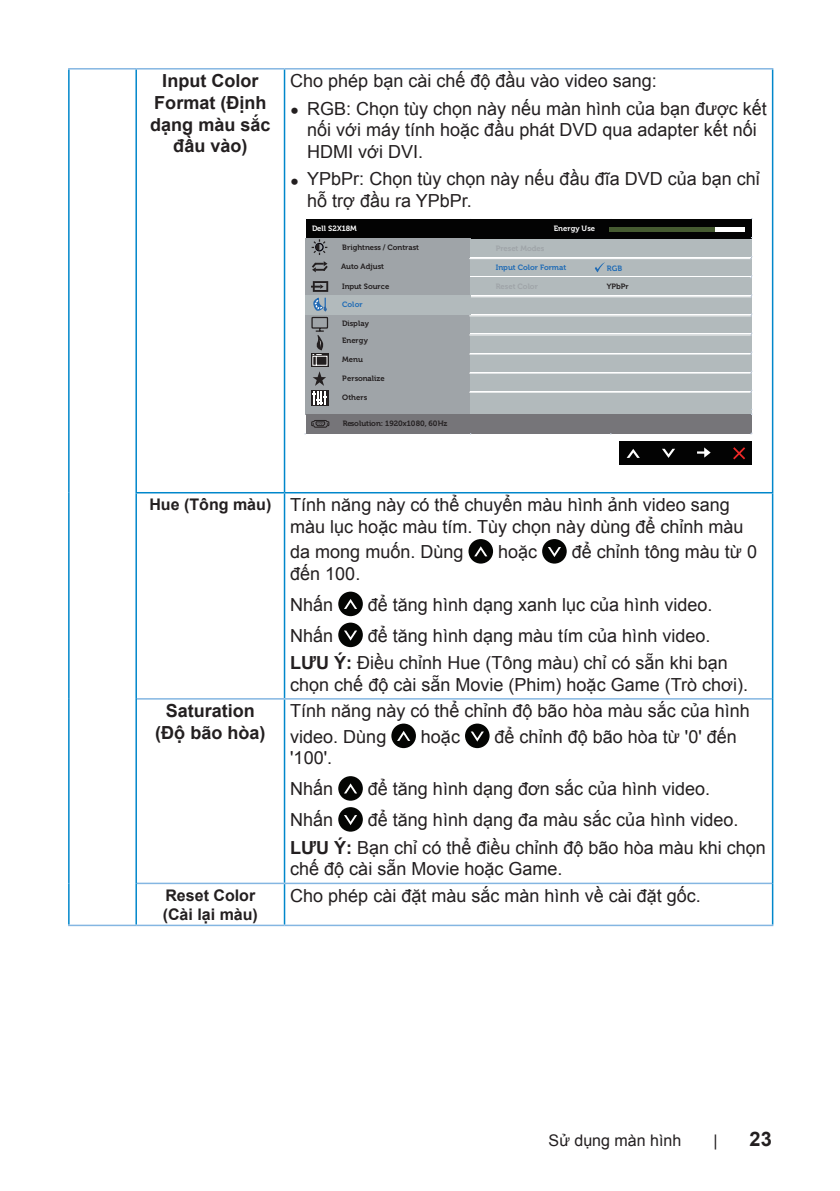
<style>
.page{position:relative;width:840px;height:1191px;background:#fff}
.page>*{position:absolute;margin:0;border:0;box-sizing:border-box;transform-origin:0 0}
.t1{font:700 20px "Arial";color:#231f20}
.text_OSD_table{font:18px/21.6px "Arial";color:#231f20}
.text_OSD_table-2{font:700 18px/21.6px "Arial";color:#231f20;text-align:center}
.Table_Paragraph{font:18px "Arial";color:#231f20}
.Table_Paragraph-2{font:700 16px/19.2px "Arial";color:#231f20}
.t2{font:16px "Arial";color:#231f20}
.t3{font:700 7.6px "Museo For Dell";color:#231f20}
.t4{font:700 7.6px "Museo For Dell";color:#1f6bb5}
.t5{font:700 7.6px "Museo For Dell";color:#fff}
.s1{font-family:"Museo Sans For Dell 300"}
.s2{font-weight:700}
</style>
<div class="page">
<hr style="left:68px;top:68px;width:68px;height:2px;background:#84b6e2">
<hr style="left:68px;top:70px;width:2px;height:423px;background:#0087cb">
<hr style="left:68px;top:493px;width:2px;height:206px;background:#0087cb">
<hr style="left:68px;top:699px;width:2px;height:184px;background:#0087cb">
<hr style="left:68px;top:883px;width:2px;height:41px;background:#0087cb">
<hr style="left:136px;top:68px;width:148px;height:2px;background:#84b6e2">
<hr style="left:284px;top:68px;width:489px;height:2px;background:#84b6e2">
<hr style="left:137px;top:698px;width:147px;height:1px;background:#84b6e2">
<hr style="left:284px;top:698px;width:487px;height:1px;background:#84b6e2">
<hr style="left:137px;top:882px;width:147px;height:2px;background:#84b6e2">
<hr style="left:284px;top:882px;width:487px;height:2px;background:#84b6e2">
<hr style="left:135px;top:70px;width:2px;height:422px;background:#0087cb">
<hr style="left:283px;top:70px;width:2px;height:422px;background:#0087cb">
<hr style="left:771px;top:70px;width:2px;height:422px;background:#0087cb">
<hr style="left:135px;top:492px;width:149px;height:1px;background:#0087cb">
<hr style="left:135px;top:493px;width:2px;height:206px;background:#0087cb">
<hr style="left:284px;top:492px;width:489px;height:1px;background:#0087cb">
<hr style="left:283px;top:493px;width:2px;height:205px;background:#0087cb">
<hr style="left:771px;top:493px;width:2px;height:206px;background:#0087cb">
<hr style="left:135px;top:699px;width:2px;height:184px;background:#0087cb">
<hr style="left:283px;top:699px;width:2px;height:183px;background:#0087cb">
<hr style="left:771px;top:699px;width:2px;height:184px;background:#0087cb">
<hr style="left:135px;top:883px;width:2px;height:41px;background:#0087cb">
<hr style="left:283px;top:884px;width:2px;height:40px;background:#0087cb">
<hr style="left:771px;top:883px;width:2px;height:41px;background:#0087cb">
<hr style="left:68px;top:924px;width:68px;height:2px;background:#84b6e2">
<hr style="left:136px;top:924px;width:148px;height:2px;background:#84b6e2">
<hr style="left:284px;top:924px;width:489px;height:2px;background:#84b6e2">
<div style="left:305px;top:219px;width:446px;height:19px;background:#030303"></div>
<div style="left:305px;top:238px;width:166px;height:176px;background:#9fa4a8"></div>
<div style="left:470px;top:238px;width:281px;height:176px;background:#b2babc"></div>
<div style="left:305px;top:414px;width:446px;height:19px;background:#767579"></div>
<hr style="left:608px;top:227px;width:136px;height:4px;background:#fff">
<hr style="left:608px;top:227px;width:106px;height:4px;background:#465b31">
<div style="left:311px;top:390px;width:17px;height:16px;background:#231f20"></div>
<div style="left:619px;top:441px;width:132px;height:24px;background:#030303"></div>
<svg style="left:626px;top:449px;width:13px;height:9px"></svg>
<svg style="left:662px;top:449px;width:12px;height:9px"></svg>
<svg style="left:697px;top:447px;width:13px;height:10px"></svg>
<svg style="left:733px;top:447px;width:11px;height:12px"></svg>
<hr style="left:469px;top:258px;width:281px;height:1px;background:#fff">
<hr style="left:469px;top:257px;width:281px;height:1px;background:#fff">
<hr style="left:469px;top:276px;width:281px;height:1px;background:#fff">
<hr style="left:469px;top:296px;width:281px;height:1px;background:#fff">
<hr style="left:469px;top:295px;width:281px;height:1px;background:#fff">
<hr style="left:469px;top:315px;width:281px;height:1px;background:#fff">
<hr style="left:469px;top:314px;width:281px;height:1px;background:#fff">
<hr style="left:469px;top:334px;width:281px;height:1px;background:#fff">
<hr style="left:469px;top:354px;width:281px;height:1px;background:#fff">
<hr style="left:469px;top:353px;width:281px;height:1px;background:#fff">
<hr style="left:469px;top:373px;width:281px;height:1px;background:#fff">
<hr style="left:469px;top:372px;width:281px;height:1px;background:#fff">
<hr style="left:469px;top:392px;width:281px;height:1px;background:#fff">
<hr style="left:469px;top:391px;width:281px;height:1px;background:#fff">
<div style="left:305px;top:296px;width:166px;height:19px;background:#b2babc"></div>
<svg style="left:311px;top:239px;width:17px;height:34px"></svg>
<div style="left:312px;top:281px;width:16px;height:11px;border:2px solid #231f20"></div>
<svg style="left:311px;top:284px;width:12px;height:5px"></svg>
<svg style="left:311px;top:297px;width:17px;height:108px"></svg>
<svg style="left:595px;top:263px;width:9px;height:9px"></svg>
<svg style="left:311px;top:420px;width:18px;height:8px"></svg>
<div style="left:468px;top:539px;width:25px;height:24px;background:#040503;border-radius:50%"></div>
<svg style="left:474px;top:546px;width:13px;height:10px"></svg>
<div style="left:542px;top:539px;width:24px;height:24px;background:#040503;border-radius:50%"></div>
<svg style="left:548px;top:547px;width:12px;height:10px"></svg>
<div style="left:338px;top:591px;width:24px;height:25px;background:#040503;border-radius:50%"></div>
<svg style="left:344px;top:599px;width:13px;height:10px"></svg>
<div style="left:338px;top:622px;width:24px;height:25px;background:#040503;border-radius:50%"></div>
<svg style="left:344px;top:630px;width:13px;height:10px"></svg>
<div style="left:391px;top:723px;width:24px;height:25px;background:#040503;border-radius:50%"></div>
<svg style="left:397px;top:731px;width:13px;height:10px"></svg>
<div style="left:465px;top:723px;width:24px;height:25px;background:#040503;border-radius:50%"></div>
<svg style="left:470px;top:731px;width:13px;height:10px"></svg>
<div style="left:338px;top:776px;width:24px;height:24px;background:#040503;border-radius:50%"></div>
<svg style="left:344px;top:783px;width:13px;height:10px"></svg>
<div style="left:338px;top:807px;width:24px;height:24px;background:#040503;border-radius:50%"></div>
<svg style="left:344px;top:815px;width:13px;height:10px"></svg>
<p class="text_OSD_table-2" style="left:150px;top:71px;width:122px">Input Color<br>Format (Định dạng màu sắc đầu vào)</p>
<p class="text_OSD_table" style="left:290px;top:70px;width:368px">Cho phép bạn cài chế độ đầu vào video sang:</p>
<p class="text_OSD_table" style="left:307px;top:98px;width:461px;text-indent:-17px"><span class="s1">∞</span> RGB: Chọn tùy chọn này nếu màn hình của bạn được kết nối với máy tính hoặc đầu phát DVD qua adapter kết nối<br>HDMI với DVI.</p>
<p class="text_OSD_table" style="left:307px;top:168px;width:454px;text-indent:-17px"><span class="s1">∞</span> YPbPr: Chọn tùy chọn này nếu đầu đĩa DVD của bạn chỉ hỗ trợ đầu ra YPbPr.</p>
<p class="t3" style="left:342px;top:243px;width:78px">Brightness / Contrast</p>
<p class="t5" style="left:312px;top:224px;width:46px">Dell S2X18M</p>
<p class="t5" style="left:553px;top:224px;width:42px">Energy Use</p>
<p class="t3" style="left:341px;top:262px;width:45px">Auto Adjust</p>
<p class="t4" style="left:495px;top:263px;width:72px">Input Color Format</p>
<p class="t3" style="left:342px;top:283px;width:49px">Input Source</p>
<p class="t4" style="left:342px;top:300px;width:22px">Color</p>
<p class="t4" style="left:606px;top:264px;width:17px">RGB</p>
<p class="t3" style="left:606px;top:282px;width:23px">YPbPr</p>
<p class="t3" style="left:342px;top:319px;width:28px">Display</p>
<p class="t3" style="left:342px;top:336px;width:27px">Energy</p>
<p class="t3" style="left:342px;top:355px;width:22px">Menu</p>
<p class="t3" style="left:342px;top:374px;width:44px">Personalize</p>
<p class="t3" style="left:342px;top:393px;width:26px">Others</p>
<p class="t3" style="left:342px;top:419px;width:106px">Resolution: 1920x1080, 60Hz</p>
<p class="Table_Paragraph-2" style="left:149px;top:495px;width:123px">Hue (Tông màu)</p>
<p class="text_OSD_table" style="left:290px;top:494px;width:454px">Tính năng này có thể chuyển màu hình ảnh video sang màu lục hoặc màu tím. Tùy chọn này dùng để chỉnh màu</p>
<p class="text_OSD_table" style="left:290px;top:541px;width:175px">da mong muốn. Dùng</p>
<p class="text_OSD_table" style="left:498px;top:541px;width:41px">hoặc</p>
<p class="text_OSD_table" style="left:571px;top:541px;width:187px">để chỉnh tông màu từ 0</p>
<p class="text_OSD_table" style="left:290px;top:563px;width:72px">đến 100.</p>
<p class="text_OSD_table" style="left:290px;top:594px;width:45px">Nhấn</p>
<p class="text_OSD_table" style="left:367px;top:594px;width:346px">để tăng hình dạng xanh lục của hình video.</p>
<p class="text_OSD_table" style="left:290px;top:625px;width:45px">Nhấn</p>
<p class="text_OSD_table" style="left:367px;top:625px;width:344px">để tăng hình dạng màu tím của hình video.</p>
<p class="text_OSD_table" style="left:290px;top:652px;width:459px"><span class="s2">LƯU Ý:</span> Điều chỉnh Hue (Tông màu) chỉ có sẵn khi bạn chọn chế độ cài sẵn Movie (Phim) hoặc Game (Trò chơi).</p>
<p class="text_OSD_table-2" style="left:155px;top:701px;width:111px">Saturation (Độ bão hòa)</p>
<p class="text_OSD_table" style="left:290px;top:698px;width:461px;line-height:25.2px">Tính năng này có thể chỉnh độ bão hòa màu sắc của hình video. Dùng</p>
<p class="text_OSD_table" style="left:420px;top:726px;width:41px">hoặc</p>
<p class="text_OSD_table" style="left:494px;top:726px;width:244px">để chỉnh độ bão hòa từ '0' đến</p>
<p class="text_OSD_table" style="left:290px;top:747px;width:43px">'100'.</p>
<p class="text_OSD_table" style="left:290px;top:778px;width:45px">Nhấn</p>
<p class="text_OSD_table" style="left:367px;top:778px;width:344px">để tăng hình dạng đơn sắc của hình video.</p>
<p class="text_OSD_table" style="left:290px;top:809px;width:45px">Nhấn</p>
<p class="text_OSD_table" style="left:367px;top:809px;width:372px">để tăng hình dạng đa màu sắc của hình video.</p>
<p class="text_OSD_table" style="left:290px;top:836px;width:477px"><span class="s2">LƯU Ý:</span> Bạn chỉ có thể điều chỉnh độ bão hòa màu khi chọn chế độ cài sẵn Movie hoặc Game.</p>
<p class="Table_Paragraph-2" style="left:163px;top:886px;width:97px">Reset Color (Cài lại màu)</p>
<p class="Table_Paragraph" style="left:290px;top:884px;width:412px">Cho phép cài đặt màu sắc màn hình về cài đặt gốc.</p>
<p class="t2" style="left:548px;top:1129px;width:134px">Sử dụng màn hình</p>
<p class="t2" style="left:713px;top:1129px;width:6px">|</p>
<p class="t1" style="left:749px;top:1125px;width:24px">23</p>
</div>
